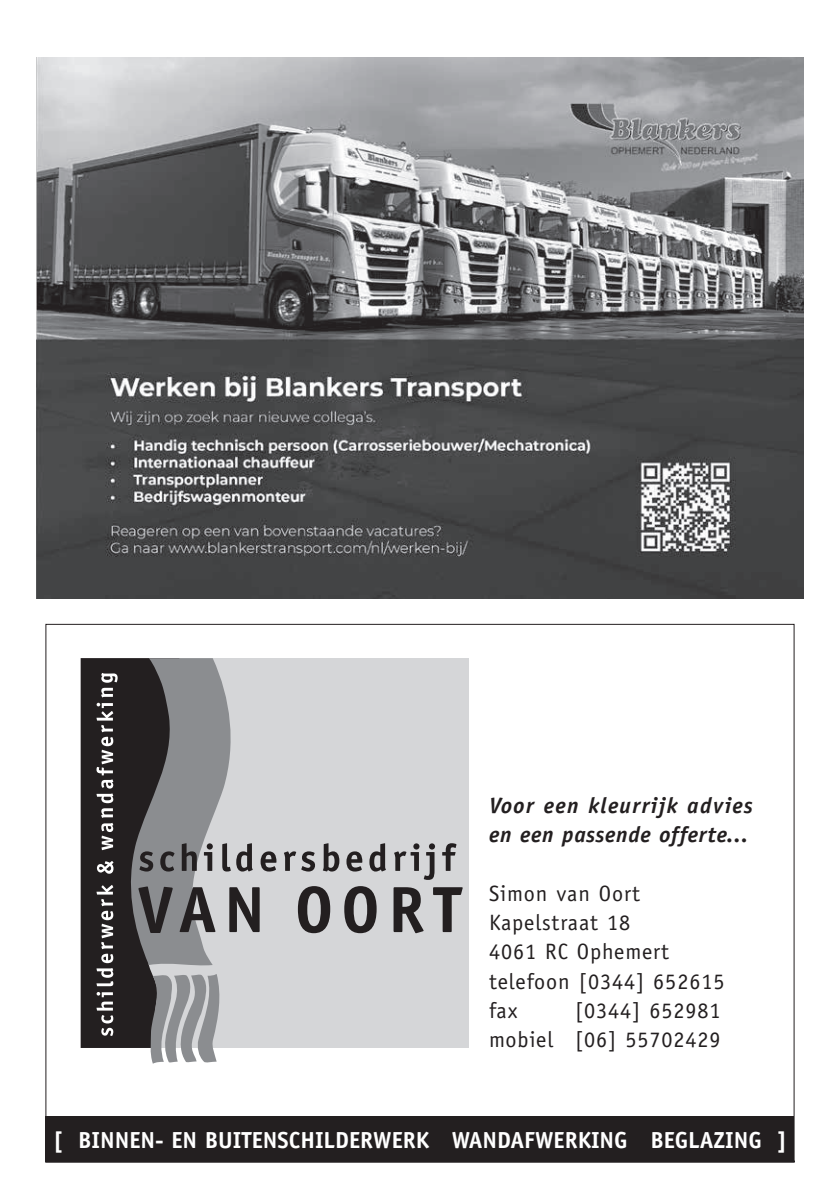
<style>
.page{position:relative;width:840px;height:1191px;background:#fff}
.page>*{position:absolute;margin:0;border:0;box-sizing:border-box;transform-origin:0 0}
.t1{font:700 23.2px "Officina Sans";color:#fff}
.t2{font:22.2px/29.2px "Officina Sans";letter-spacing:.04em;color:#231f20}
.t3{font:italic 700 22.2px/29.2px "Officina Sans";letter-spacing:.045em;color:#231f20}
</style>
<div class="page">
<div style="left:81px;top:658px;width:387px;height:390px;background:#d5d6d8"></div>
<svg style="left:284px;top:851px;width:31px;height:20px"></svg>
<svg style="left:322px;top:843px;width:17px;height:28px"></svg>
<svg style="left:346px;top:851px;width:16px;height:20px"></svg>
<svg style="left:369px;top:843px;width:16px;height:28px"></svg>
<svg style="left:394px;top:843px;width:41px;height:37px"></svg>
<svg style="left:442px;top:843px;width:14px;height:28px"></svg>
<svg style="left:81px;top:658px;width:195px;height:405px"></svg>
<svg style="left:298px;top:886px;width:32px;height:47px"></svg>
<svg style="left:344px;top:886px;width:32px;height:47px"></svg>
<svg style="left:393px;top:887px;width:30px;height:46px"></svg>
<svg style="left:433px;top:887px;width:29px;height:45px"></svg>
<div style="left:46px;top:1116px;width:747px;height:46px;background:#231f20"></div>
<img style="left:36px;top:57px;width:767px;height:541px">
<p class="t3" style="left:488px;top:790px;width:265px">Voor een kleurrijk advies en een passende offerte...</p>
<p class="t2" style="left:488px;top:878px;width:237px">Simon van Oort<br>Kapelstraat 18<br>4061 RC Ophemert telefoon [0344] 652615 fax</p>
<p class="t2" style="left:488px;top:996px;width:233px;text-align:right">[0344] 652981<br>mobiel [06] 55702429</p>
<p class="t1" style="left:53px;top:1126px;width:735px">[ BINNEN- EN BUITENSCHILDERWERK WANDAFWERKING BEGLAZING ]</p>
</div>
